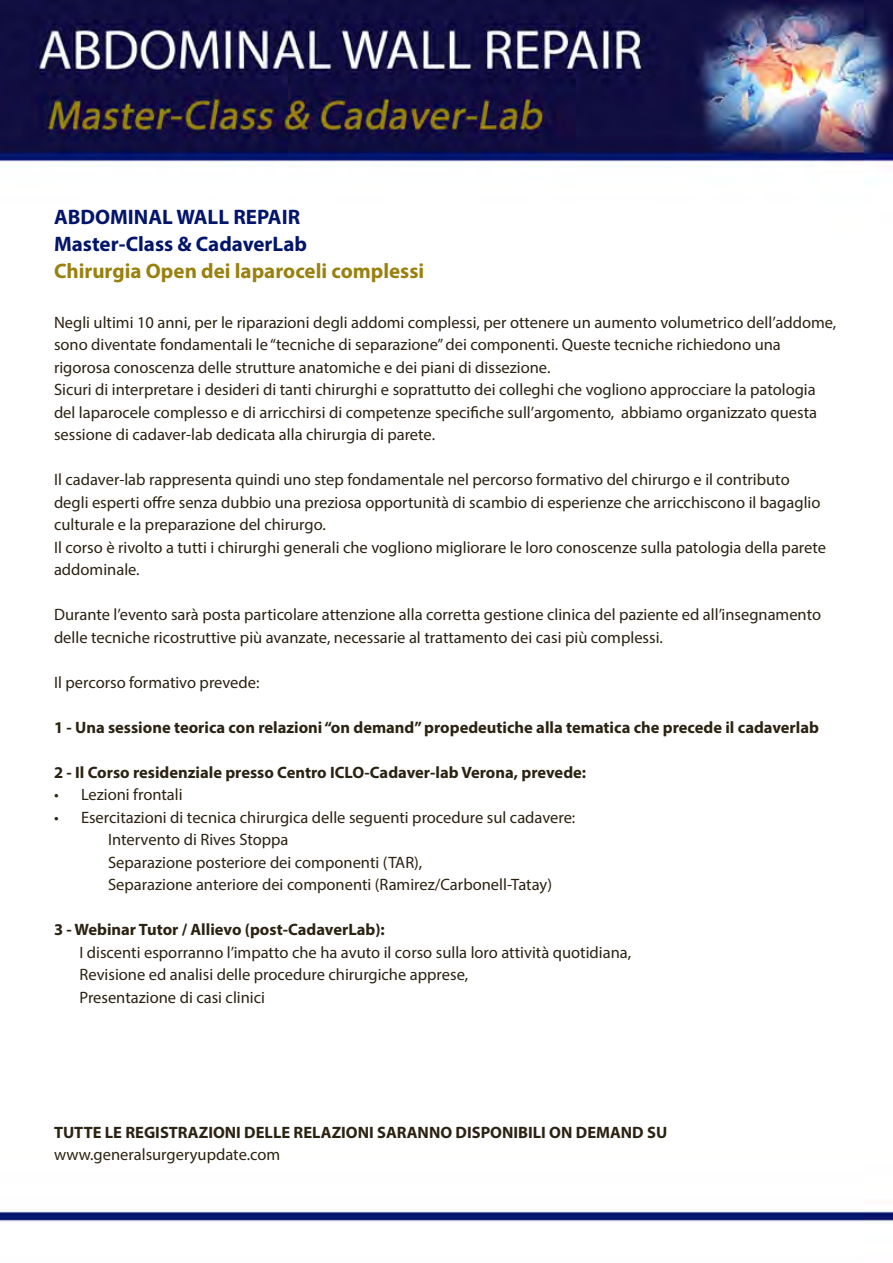
<style>
.page{position:relative;width:893px;height:1263px;background:#fff}
.page>*{position:absolute;margin:0;border:0;box-sizing:border-box;transform-origin:0 0}
.t1{font:700 21px/27px "Myriad Pro";color:#02156b}
.t2{font:700 21px "Myriad Pro";color:#99810f}
.t3{font:16.5px/22.5px "Myriad Pro";color:#2b2212}
.t4{font:700 16.5px "Myriad Pro";color:#2b2212}
</style>
<div class="page">
<img style="left:0;top:0;width:893px;height:1222px">
<p class="t1" style="left:54px;top:203px;width:255px">ABDOMINAL WALL REPAIR<br>Master-Class &amp; CadaverLab</p>
<p class="t2" style="left:54px;top:257px;width:372px">Chirurgia Open dei laparoceli complessi</p>
<p class="t3" style="left:54px;top:311px;width:784px">Negli ultimi 10 anni, per le riparazioni degli addomi complessi, per ottenere un aumento volumetrico dell’addome, sono diventate fondamentali le “tecniche di separazione” dei componenti. Queste tecniche richiedono una rigorosa conoscenza delle strutture anatomiche e dei piani di dissezione.<br>Sicuri di interpretare i desideri di tanti chirurghi e soprattutto dei colleghi che vogliono approcciare la patologia del laparocele complesso e di arricchirsi di competenze specifiche sull’argomento, abbiamo organizzato questa sessione di cadaver-lab dedicata alla chirurgia di parete.</p>
<p class="t3" style="left:54px;top:468px;width:774px">Il cadaver-lab rappresenta quindi uno step fondamentale nel percorso formativo del chirurgo e il contributo degli esperti offre senza dubbio una preziosa opportunità di scambio di esperienze che arricchiscono il bagaglio culturale e la preparazione del chirurgo.<br>Il corso è rivolto a tutti i chirurghi generali che vogliono migliorare le loro conoscenze sulla patologia della parete addominale.</p>
<p class="t3" style="left:54px;top:603px;width:769px">Durante l’evento sarà posta particolare attenzione alla corretta gestione clinica del paziente ed all’insegnamento delle tecniche ricostruttive più avanzate, necessarie al trattamento dei casi più complessi.</p>
<p class="t3" style="left:54px;top:671px;width:207px">Il percorso formativo prevede:</p>
<p class="t4" style="left:54px;top:716px;width:766px">1 - Una sessione teorica con relazioni “on demand” propedeutiche alla tematica che precede il cadaverlab</p>
<p class="t4" style="left:54px;top:761px;width:534px">2 - Il Corso residenziale presso Centro ICLO-Cadaver-lab Verona, prevede:</p>
<p class="t3" style="left:54px;top:783px;width:130px">• Lezioni frontali</p>
<p class="t3" style="left:108px;top:806px;width:469px;text-indent:-54px">• Esercitazioni di tecnica chirurgica delle seguenti procedure sul cadavere:<br>Intervento di Rives Stoppa<br>Separazione posteriore dei componenti (TAR),<br>Separazione anteriore dei componenti (Ramirez/Carbonell-Tatay)</p>
<p class="t4" style="left:54px;top:919px;width:332px">3 - Webinar Tutor / Allievo (post-CadaverLab):</p>
<p class="t3" style="left:80px;top:941px;width:553px">I discenti esporranno l’impatto che ha avuto il corso sulla loro attività quotidiana,<br>Revisione ed analisi delle procedure chirurgiche apprese,<br>Presentazione di casi clinici</p>
<p class="t4" style="left:54px;top:1121px;width:615px">TUTTE LE REGISTRAZIONI DELLE RELAZIONI SARANNO DISPONIBILI ON DEMAND SU</p>
<p class="t3" style="left:54px;top:1143px;width:228px">www.generalsurgeryupdate.com</p>
</div>
